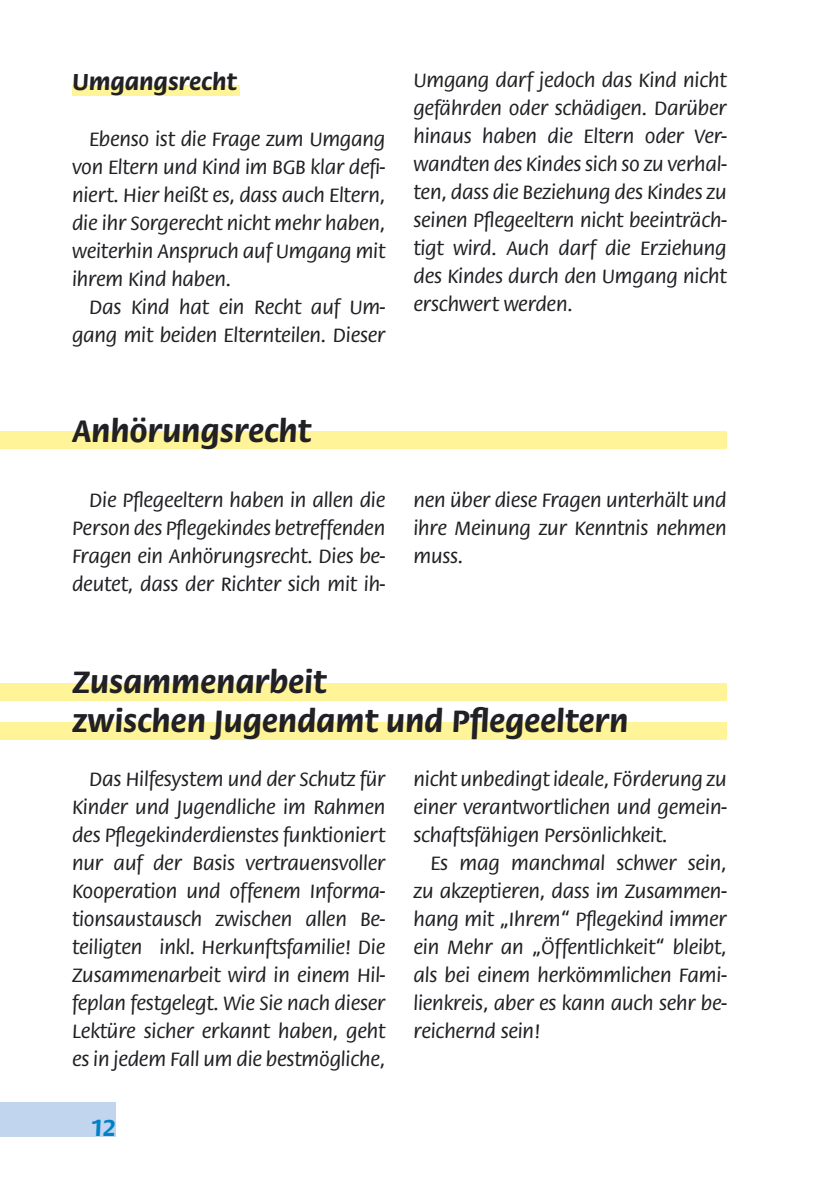
<style>
.page{position:relative;width:840px;height:1191px;background:#fff}
.page>*{position:absolute;margin:0;border:0;box-sizing:border-box;transform-origin:0 0}
.Überschrift{font:700 32px "Flora Itc T";color:#212125}
.Unterüberschrift{font:700 24px "Flora Itc T";color:#212125}
.t1{font:700 24px "Flora Itc T";color:#0082c8}
.Absatzformat_1{font:20px/28px "Flora Itc T";color:#212125;text-align:justify}
</style>
<div class="page">
<div style="left:0;top:1102px;width:116px;height:34px;background:#c1d5ee"></div>
<div style="left:0;top:684px;width:726px;height:17px;background:#fff498"></div>
<div style="left:0;top:723px;width:726px;height:17px;background:#fff498"></div>
<div style="left:72px;top:85px;width:167px;height:11px;background:#fff498"></div>
<div style="left:0;top:431px;width:726px;height:17px;background:#fff498"></div>
<p class="Unterüberschrift" style="left:72px;top:68px;width:166px">Umgangsrecht</p>
<p class="Absatzformat_1" style="left:72px;top:125px;width:314px;text-indent:17px">Ebenso ist die Frage zum Umgang von Eltern und Kind im BGB klar defi&shy;niert. Hier heißt es, dass auch Eltern, die ihr Sorgerecht nicht mehr haben, weiterhin Anspruch auf Umgang mit ihrem Kind haben.</p>
<p class="Absatzformat_1" style="left:72px;top:293px;width:314px;text-align:right">Das Kind hat ein Recht auf Um&shy;gang mit beiden Elternteilen. Dieser</p>
<p class="Überschrift" style="left:72px;top:412px;width:240px">Anhörungsrecht</p>
<p class="Absatzformat_1" style="left:413px;top:66px;width:314px">Umgang darf jedoch das Kind nicht gefährden oder schädigen. Darüber hinaus haben die Eltern oder Ver&shy;wandten des Kindes sich so zu verhal&shy;ten, dass die Beziehung des Kindes zu seinen Pflegeeltern nicht beeinträch&shy;tigt wird. Auch darf die Erziehung des Kindes durch den Umgang nicht erschwert werden.</p>
<p class="Absatzformat_1" style="left:72px;top:486px;width:314px;text-indent:17px">Die Pflegeeltern haben in allen die Person des Pflegekindes betreffenden Fragen ein Anhörungsrecht. Dies be&shy;deutet, dass der Richter sich mit ih-</p>
<p class="Absatzformat_1" style="left:413px;top:486px;width:314px">nen über diese Fragen unterhält und ihre Meinung zur Kenntnis nehmen muss.</p>
<p class="Überschrift" style="left:72px;top:664px;width:256px">Zusammenarbeit</p>
<p class="Überschrift" style="left:72px;top:702px;width:557px">zwischen Jugendamt und Pflegeeltern</p>
<p class="Absatzformat_1" style="left:72px;top:765px;width:314px;text-indent:17px">Das Hilfesystem und der Schutz für Kinder und Jugendliche im Rahmen des Pflegekinderdienstes funktioniert nur auf der Basis vertrauensvoller Kooperation und offenem Informa&shy;tionsaustausch zwischen allen Be&shy;teiligten inkl. Herkunftsfamilie! Die Zusammenarbeit wird in einem Hil&shy;feplan festgelegt. Wie Sie nach dieser Lektüre sicher erkannt haben, geht es in jedem Fall um die bestmögliche,</p>
<p class="Absatzformat_1" style="left:413px;top:765px;width:314px">nicht unbedingt ideale, Förderung zu einer verantwortlichen und gemein&shy;schaftsfähigen Persönlichkeit.</p>
<p class="Absatzformat_1" style="left:413px;top:849px;width:314px;text-indent:17px">Es mag manchmal schwer sein, zu akzeptieren, dass im Zusammen&shy;hang mit „Ihrem“ Pflegekind immer ein Mehr an „Öffentlichkeit“ bleibt, als bei einem herkömmlichen Fami&shy;lienkreis, aber es kann auch sehr be&shy;reichernd sein!</p>
<p class="t1" style="left:91px;top:1114px;width:26px">12</p>
</div>
